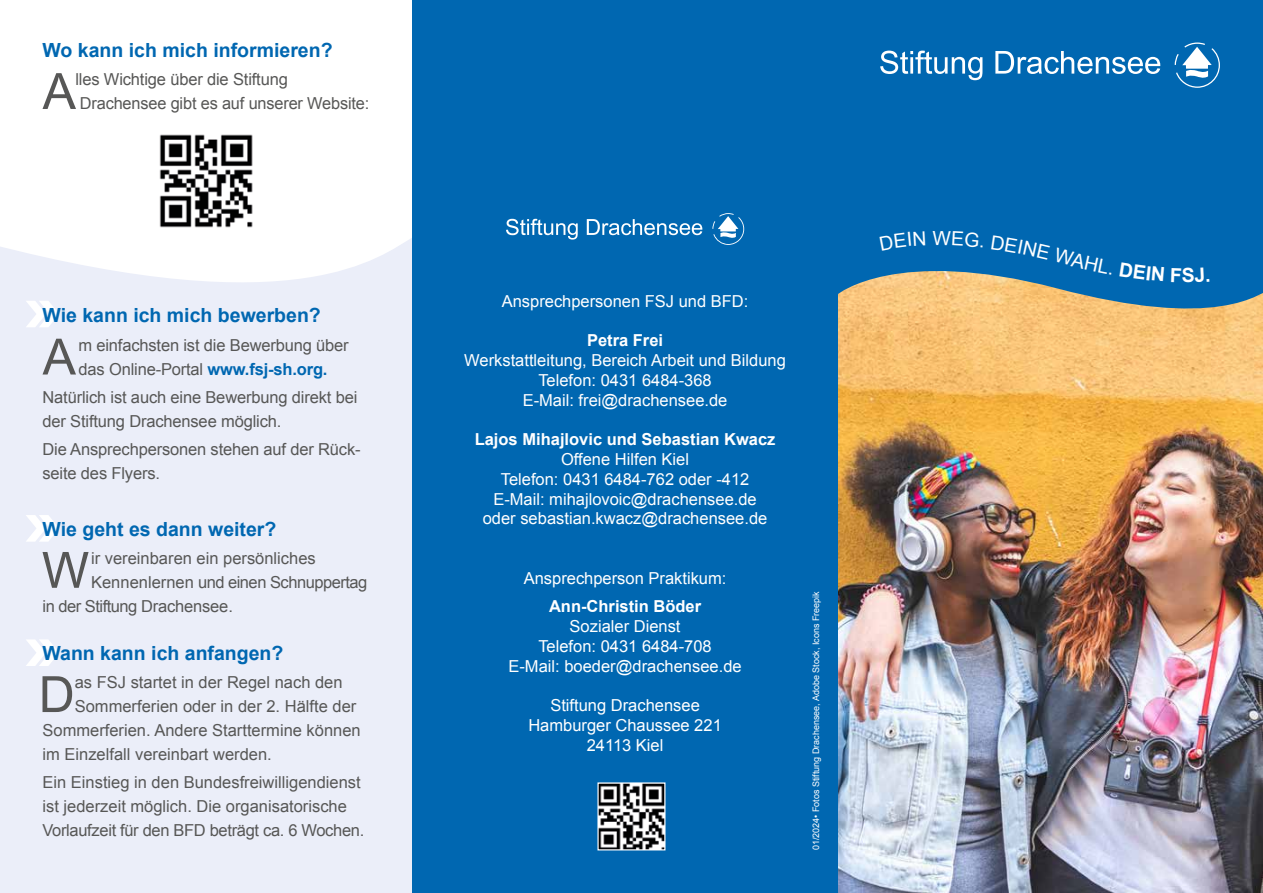
<style>
.page{position:relative;width:1263px;height:893px;background:#fff}
.page>*{position:absolute;margin:0;border:0;box-sizing:border-box;transform-origin:0 0}
.t1{font:50.1px "Arial";color:#575756}
.t2{font:700 19.5px "Arial";color:#0067b1}
.t3{font:700 19.5px "Arial";color:#fff}
.t4{font:16.5px/24px "Arial";letter-spacing:-.01em;color:#575756}
.t5{font:16.5px/19.8px "Arial";color:#fff;text-align:center}
.t6{font:700 16.5px "Arial";color:#fff}
.t7{font:16.5px "Arial";letter-spacing:-.03em;color:#575756}
.t8{font:9px "Arial";color:#fff}
.s1{font-weight:700;color:#0067b1}
</style>
<div class="page">
<div style="left:0;top:0;width:412px;height:893px;background:#ebeef9"></div>
<div style="left:0;top:0;width:412px;height:282px;background:#fff"></div>
<svg style="left:26px;top:36px;width:33px;height:27px"></svg>
<svg style="left:26px;top:301px;width:33px;height:26px"></svg>
<svg style="left:26px;top:515px;width:33px;height:27px"></svg>
<svg style="left:26px;top:639px;width:33px;height:27px"></svg>
<img style="left:838px;top:330px;width:425px;height:563px">
<svg style="left:838px;top:0;width:425px;height:330px;fill:#0067b1"></svg>
<svg style="left:1175px;top:43px;width:45px;height:45px"></svg>
<svg style="left:880px;top:51px;width:102px;height:29px"></svg>
<svg style="left:995px;top:51px;width:165px;height:23px"></svg>
<div style="left:412px;top:0;width:426px;height:893px;background:#0067b1"></div>
<svg style="left:712px;top:213px;width:32px;height:32px"></svg>
<svg style="left:506px;top:219px;width:72px;height:21px"></svg>
<svg style="left:587px;top:219px;width:115px;height:16px"></svg>
<img style="left:599px;top:784px;width:64px;height:64px">
<div style="left:597px;top:782px;width:68px;height:68px;border:1px solid #fff"></div>
<img style="left:157px;top:131px;width:98px;height:98px">
<svg style="left:880px;top:231px;width:45px;height:19px"></svg>
<svg style="left:933px;top:231px;width:50px;height:17px"></svg>
<div style="left:991px;top:235px;width:120px;height:39px;background:#0067b1"></div>
<svg style="left:1119px;top:262px;width:45px;height:19px"></svg>
<svg style="left:1171px;top:268px;width:10px;height:14px"></svg>
<svg style="left:1194px;top:268px;width:16px;height:15px"></svg>
<p class="t2" style="left:43px;top:37px;width:292px">Wo kann ich mich informieren?</p>
<h1 class="t1" style="left:43px;top:59px;width:35px">A</h1>
<p class="t4" style="left:75px;top:67px;width:295px">lles Wichtige über die Stiftung<br>Drachensee gibt es auf unserer Website:</p>
<p class="t2" style="left:43px;top:303px;width:280px">Wie kann ich mich bewerben?</p>
<h1 class="t1" style="left:43px;top:324px;width:35px">A</h1>
<p class="t4" style="left:78px;top:333px;width:272px">m einfachsten ist die Bewerbung über das Online-Portal <span class="s1">www.fsj-sh.org.</span></p>
<p class="t4" style="left:43px;top:385px;width:316px">Natürlich ist auch eine Bewerbung direkt bei der Stiftung Drachensee möglich.</p>
<p class="t4" style="left:43px;top:437px;width:320px">Die Ansprechpersonen stehen auf der Rück&shy;seite des Flyers.</p>
<p class="t2" style="left:43px;top:516px;width:235px">Wie geht es dann weiter?</p>
<h1 class="t1" style="left:42px;top:537px;width:49px">W</h1>
<p class="t4" style="left:91px;top:546px;width:226px">ir vereinbaren ein persönliches</p>
<p class="t7" style="left:91px;top:571px;width:278px">Kennenlernen und einen Schnuppertag</p>
<p class="t7" style="left:43px;top:595px;width:192px">in der Stiftung Drachensee.</p>
<p class="t2" style="left:43px;top:640px;width:242px">Wann kann ich anfangen?</p>
<h1 class="t1" style="left:39px;top:662px;width:38px">D</h1>
<p class="t4" style="left:75px;top:670px;width:269px">as FSJ startet in der Regel nach den</p>
<p class="t4" style="left:75px;top:694px;width:283px">Sommerferien oder in der 2. Hälfte der</p>
<p class="t4" style="left:43px;top:718px;width:320px">Sommerferien. Andere Starttermine können</p>
<p class="t4" style="left:43px;top:742px;width:231px">im Einzelfall vereinbart werden.</p>
<p class="t4" style="left:43px;top:771px;width:323px">Ein Einstieg in den Bundesfreiwilligendienst ist jederzeit möglich. Die organisatorische<br>Vorlaufzeit für den BFD beträgt ca. 6 Wochen.</p>
<p class="t5" style="left:502px;top:291px;width:248px">Ansprechpersonen FSJ und BFD:</p>
<p class="t6" style="left:587px;top:330px;width:78px">Petra Frei</p>
<p class="t5" style="left:464px;top:350px;width:323px">Werkstattleitung, Bereich Arbeit und Bildung<br>Telefon: 0431 6484-368<br>E-Mail: frei@drachensee.de</p>
<p class="t6" style="left:475px;top:429px;width:302px">Lajos Mihajlovic und Sebastian Kwacz</p>
<p class="t5" style="left:483px;top:449px;width:286px">Offene Hilfen Kiel<br>Telefon: 0431 6484-762 oder -412<br>E-Mail: mihajlovoic@drachensee.de oder sebastian.kwacz@drachensee.de</p>
<p class="t5" style="left:524px;top:568px;width:204px">Ansprechperson Praktikum:</p>
<p class="t6" style="left:549px;top:595px;width:154px">Ann-Christin Böder</p>
<p class="t5" style="left:508px;top:616px;width:235px">Sozialer Dienst<br>Telefon: 0431 6484-708<br>E-Mail: boeder@drachensee.de</p>
<p class="t5" style="left:528px;top:696px;width:195px">Stiftung Drachensee<br>Hamburger Chaussee 221<br>24113 Kiel</p>
<p class="t8" style="left:810px;top:850px;width:261px;rotate:-90deg">01/2024• Fotos Stiftung Drachensee, Adobe Stock, Icons Freepik</p>
<p class="t3" style="left:1182px;top:263px;width:15px">S</p>
</div>
